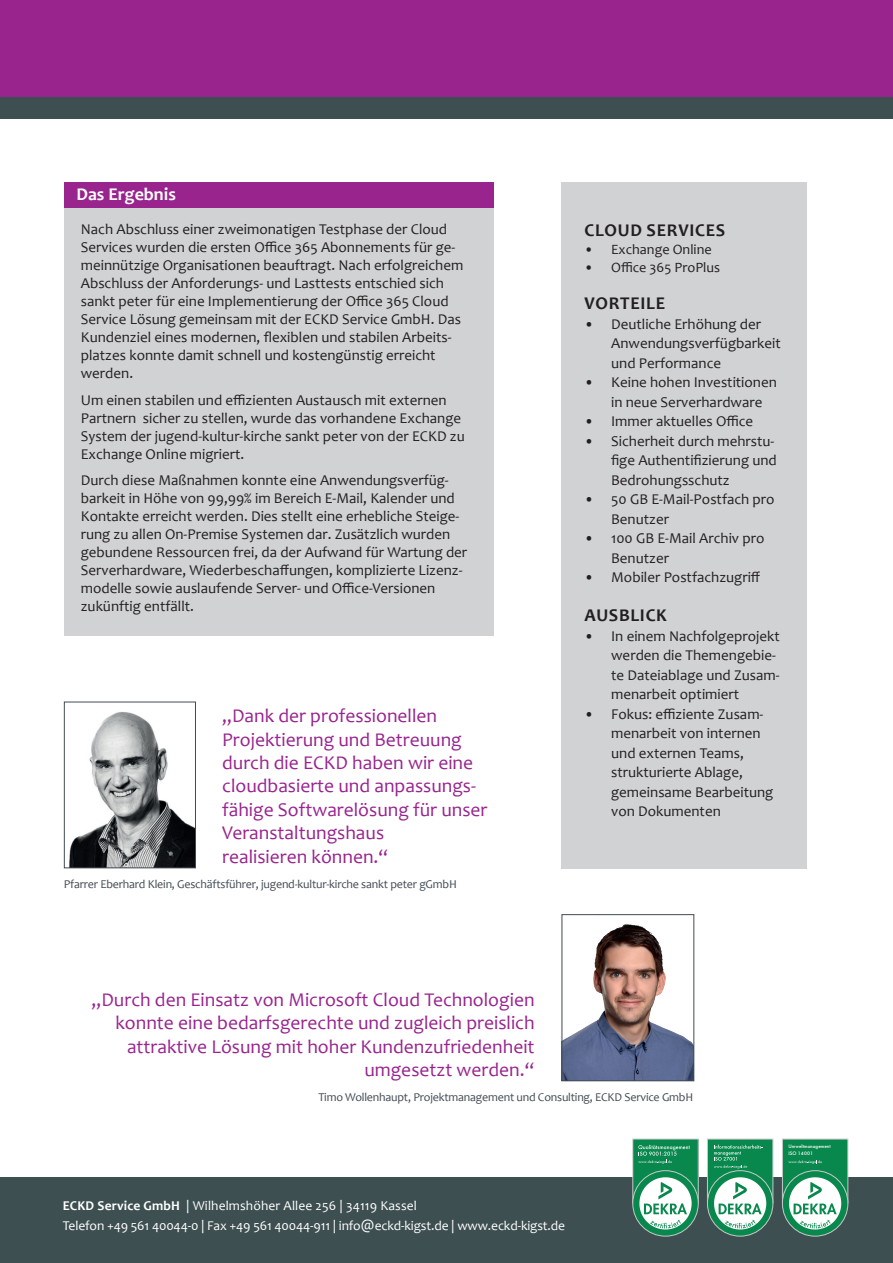
<style>
.page{position:relative;width:893px;height:1263px;background:#fff}
.page>*{position:absolute;margin:0;border:0;box-sizing:border-box;transform-origin:0 0}
.t1{font:19.5px/23.4px "Candara";color:#99248e}
.t2{font:700 18px "Candara";letter-spacing:.04em;color:#231f20}
.t3{font:700 18px "Candara";color:#fff}
.t4{font:15px/18px "Candara";color:#231f20}
.t5{font:14.25px "Candara";color:#231f20}
.t6{font:13.5px/20.4px "Candara";letter-spacing:-.01em;color:#fff}
.t7{font:12px "Candara";letter-spacing:-.015em;color:#424b53}
.t8{font:500 5.25px/6.1px "Futura PT";color:#fff}
.s1{font-weight:700}
</style>
<div class="page">
<div style="left:0;top:1178px;width:893px;height:85px;background:#3d4f51"></div>
<div style="left:0;top:0;width:893px;height:98px;background:#99248e"></div>
<div style="left:0;top:98px;width:893px;height:21px;background:#3d4f51"></div>
<div style="left:561px;top:182px;width:246px;height:686px;background:#d1d2d4"></div>
<img style="left:69px;top:711px;width:125px;height:155px">
<div style="left:64px;top:702px;width:132px;height:166px;border:1px solid #424b53"></div>
<div style="left:64px;top:182px;width:429px;height:454px;background:#d1d2d4"></div>
<div style="left:64px;top:182px;width:429px;height:25px;background:#99248e"></div>
<img style="left:564px;top:923px;width:128px;height:156px">
<div style="left:562px;top:914px;width:132px;height:167px;border:1px solid #424b53"></div>
<div style="left:633px;top:1139px;width:65px;height:64px;background:#08884d"></div>
<div style="left:632px;top:1138px;width:67px;height:65px;border:1px solid #c7c8ca"></div>
<div style="left:633px;top:1171px;width:65px;height:65px;background:#08884d;border-radius:50%"></div>
<div style="left:632px;top:1170px;width:67px;height:66px;border:1px solid #c7c8ca;border-radius:50%"></div>
<svg style="left:639px;top:1177px;width:53px;height:52px"></svg>
<div style="left:707px;top:1138px;width:66px;height:65px;background:#08884d;border:1px solid #c7c8ca"></div>
<svg style="left:707px;top:1171px;width:66px;height:65px"></svg>
<div style="left:707px;top:1170px;width:66px;height:66px;border:1px solid #c7c8ca;border-radius:50%"></div>
<svg style="left:714px;top:1177px;width:52px;height:52px;background:#aad5c1"></svg>
<div style="left:782px;top:1138px;width:66px;height:65px;background:#08884d;border:1px solid #c7c8ca"></div>
<svg style="left:782px;top:1171px;width:66px;height:65px"></svg>
<div style="left:782px;top:1170px;width:66px;height:66px;border:1px solid #c7c8ca;border-radius:50%"></div>
<svg style="left:789px;top:1177px;width:52px;height:52px;background:#aad5c1"></svg>
<svg style="left:788px;top:1160px;width:34px;height:4px"></svg>
<svg style="left:714px;top:1145px;width:48px;height:24px"></svg>
<svg style="left:638px;top:1145px;width:52px;height:19px"></svg>
<p class="t3" style="left:77px;top:183px;width:101px">Das Ergebnis</p>
<p class="t4" style="left:81px;top:220px;width:384px">Nach Abschluss einer zweimonatigen Testphase der Cloud Services wurden die ersten Office 365 Abonnements für ge&shy;meinnützige Organisationen beauftragt. Nach erfolgreichem Abschluss der Anforderungs- und Lasttests entschied sich sankt peter für eine Implementierung der Office 365 Cloud Service Lösung gemeinsam mit der ECKD Service GmbH. Das Kundenziel eines modernen, flexiblen und stabilen Arbeits&shy;platzes konnte damit schnell und kostengünstig erreicht werden.</p>
<p class="t4" style="left:81px;top:391px;width:385px">Um einen stabilen und effizienten Austausch mit externen Partnern sicher zu stellen, wurde das vorhandene Exchange System der jugend-kultur-kirche sankt peter von der ECKD zu Exchange Online migriert.</p>
<p class="t4" style="left:81px;top:471px;width:388px">Durch diese Maßnahmen konnte eine Anwendungsverfüg&shy;barkeit in Höhe von 99,99% im Bereich E-Mail, Kalender und Kontakte erreicht werden. Dies stellt eine erhebliche Steige&shy;rung zu allen On-Premise Systemen dar. Zusätzlich wurden gebundene Ressourcen frei, da der Aufwand für Wartung der Serverhardware, Wiederbeschaffungen, komplizierte Lizenz&shy;modelle sowie auslaufende Server- und Office-Versionen zukünftig entfällt.</p>
<h1 class="t1" style="left:222px;top:704px;width:267px">„Dank der professionellen<br>Projektierung und Betreuung durch die ECKD haben wir eine cloudbasierte und anpassungs&shy;fähige Softwarelösung für unser<br>Veranstaltungshaus<br>realisieren können.“</h1>
<p class="t7" style="left:64px;top:877px;width:395px">Pfarrer Eberhard Klein, Geschäftsführer, jugend-kultur-kirche sankt peter gGmbH</p>
<p class="t2" style="left:584px;top:218px;width:142px">CLOUD SERVICES</p>
<p class="t5" style="left:584px;top:240px;width:129px">• Exchange Online</p>
<p class="t5" style="left:584px;top:258px;width:137px">• Office 365 ProPlus</p>
<p class="t2" style="left:584px;top:292px;width:82px">VORTEILE</p>
<p class="t4" style="left:611px;top:314px;width:171px;line-height:19.5px;text-indent:-27px">• Deutliche Erhöhung der<br>Anwendungsverfügbarkeit und Performance</p>
<p class="t4" style="left:611px;top:372px;width:167px;line-height:19.5px;text-indent:-27px">• Keine hohen Investitionen in neue Serverhardware</p>
<p class="t4" style="left:584px;top:412px;width:171px">• Immer aktuelles Office</p>
<p class="t4" style="left:611px;top:431px;width:167px;line-height:19.5px;text-indent:-27px">• Sicherheit durch mehrstu&shy;fige Authentifizierung und<br>Bedrohungsschutz</p>
<p class="t4" style="left:611px;top:489px;width:165px;line-height:19.5px;text-indent:-27px">• 50 GB E-Mail-Postfach pro<br>Benutzer</p>
<p class="t4" style="left:611px;top:528px;width:155px;line-height:19.5px;text-indent:-27px">• 100 GB E-Mail Archiv pro<br>Benutzer</p>
<p class="t4" style="left:584px;top:568px;width:178px">• Mobiler Postfachzugriff</p>
<p class="t2" style="left:584px;top:604px;width:84px">AUSBLICK</p>
<p class="t4" style="left:611px;top:626px;width:170px;line-height:19.5px;text-indent:-27px">• In einem Nachfolgeprojekt werden die Themengebie&shy;te Dateiablage und Zusam&shy;menarbeit optimiert</p>
<p class="t4" style="left:611px;top:704px;width:164px;line-height:19.5px;text-indent:-27px">• Fokus: effiziente Zusam&shy;menarbeit von internen und externen Teams, strukturierte Ablage, gemeinsame Bearbeitung von Dokumenten</p>
<h1 class="t1" style="left:92px;top:988px;width:444px;text-align:right">„Durch den Einsatz von Microsoft Cloud Technologien konnte eine bedarfsgerechte und zugleich preislich attraktive Lösung mit hoher Kundenzufriedenheit umgesetzt werden.“</h1>
<p class="t7" style="left:318px;top:1089px;width:376px">Timo Wollenhaupt, Projektmanagement und Consulting, ECKD Service GmbH</p>
<p class="t6" style="left:63px;top:1195px;width:504px"><span class="s1">ECKD Service GmbH</span> | Wilhelmshöher Allee 256 | 34119 Kassel<br>Telefon +49 561 40044-0 | Fax +49 561 40044-911 | info@eckd-kigst.de | www.eckd-kigst.de</p>
<p class="t8" style="left:789px;top:1143px;width:44px">Umweltmanagement<br>ISO 14001</p>
</div>
